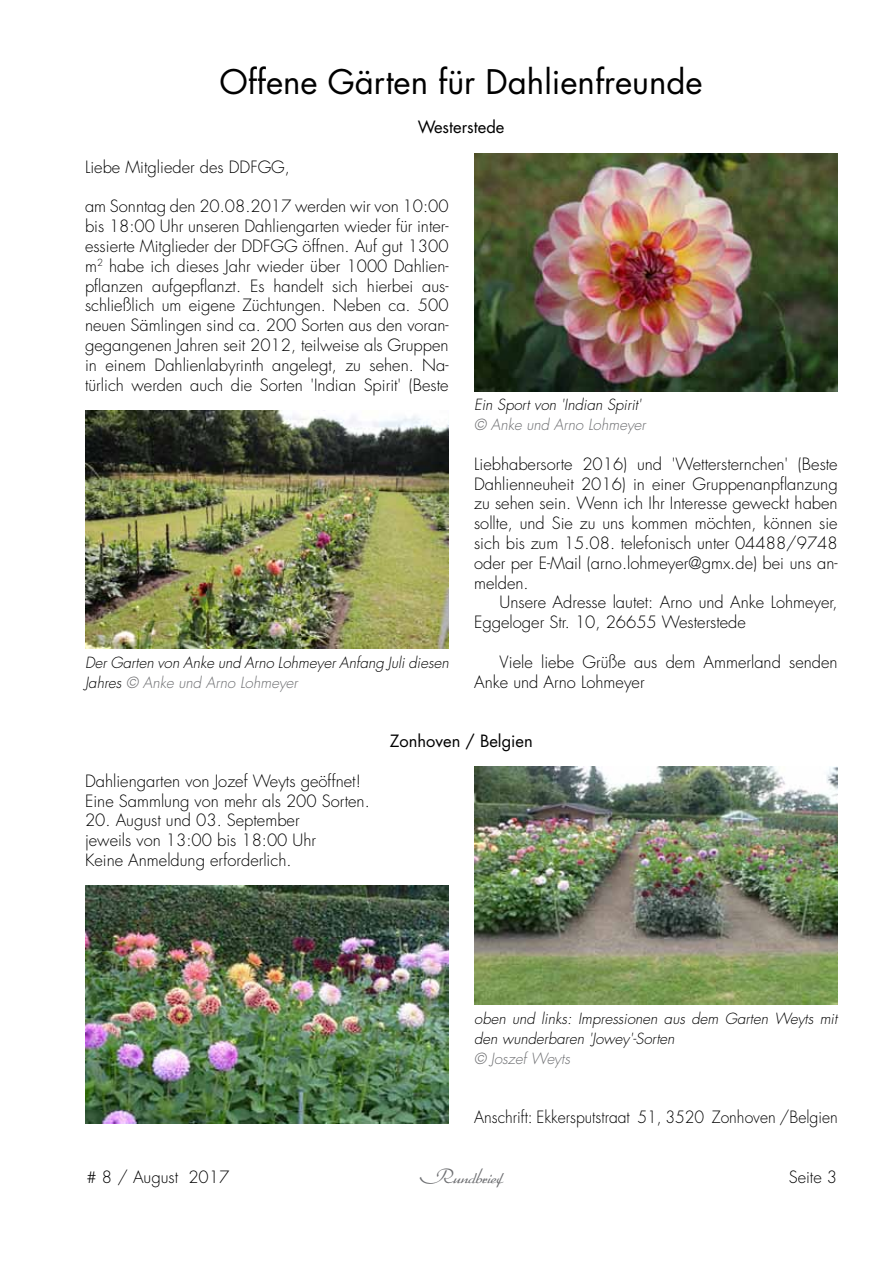
<style>
.page{position:relative;width:893px;height:1263px;background:#fff}
.page>*{position:absolute;margin:0;border:0;box-sizing:border-box;transform-origin:0 0}
.t1{font:33px "Futura Std";color:#000}
.t2{font:300 19.5px "Arabella Pro";color:#6d6e71}
.t3{font:300 16.5px/19.8px "Futura Std";color:#000}
.t4{font:300 16.5px "Futura Std";color:#000;scale:.95 1}
.t5{font:16.5px "Futura Std";color:#000}
.t6{font:italic 300 15px/19.8px "Futura Std";color:#000}
.t7{font:italic 300 15px "Futura Std";color:#6d6e71}
.s1{color:#6d6e71}
</style>
<div class="page">
<img style="left:474px;top:153px;width:364px;height:238px">
<img style="left:85px;top:410px;width:364px;height:238px">
<img style="left:85px;top:886px;width:364px;height:238px">
<img style="left:474px;top:767px;width:364px;height:238px">
<h1 class="t1" style="left:219px;top:60px;width:485px">Offene Gärten für Dahlienfreunde</h1>
<p class="t5" style="left:418px;top:117px;width:88px">Westerstede</p>
<p class="t3" style="left:85px;top:157px;width:206px">Liebe Mitglieder des DDFGG,</p>
<p class="t3" style="left:85px;top:197px;width:365px;text-align:justify">am Sonntag den 20.08.2017 werden wir von 10:00 bis 18:00 Uhr unseren Dahliengarten wieder für inter&shy;essierte Mitglieder der DDFGG öffnen. Auf gut 1300 m<sup>2</sup> habe ich dieses Jahr wieder über 1000 Dahlien&shy;pflanzen aufgepflanzt. Es handelt sich hierbei aus&shy;schließlich um eigene Züchtungen. Neben ca. 500 neuen Sämlingen sind ca. 200 Sorten aus den voran&shy;gegangenen Jahren seit 2012, teilweise als Gruppen in einem Dahlienlabyrinth angelegt, zu sehen. Na&shy;türlich werden auch die Sorten 'Indian Spirit' (Beste</p>
<p class="t6" style="left:474px;top:395px;width:169px">Ein Sport von 'Indian Spirit'</p>
<p class="t7" style="left:474px;top:416px;width:173px">© Anke und Arno Lohmeyer</p>
<p class="t3" style="left:474px;top:454px;width:365px;text-align:justify">Liebhabersorte 2016) und 'Wettersternchen' (Beste Dahlienneuheit 2016) in einer Gruppenanpflanzung zu sehen sein. Wenn ich Ihr Interesse geweckt haben sollte, und Sie zu uns kommen möchten, können sie sich bis zum 15.08. telefonisch unter 04488/9748 oder per E-Mail (arno.lohmeyer@gmx.de) bei uns an&shy;melden.</p>
<p class="t3" style="left:474px;top:593px;width:365px;text-indent:26px">Unsere Adresse lautet: Arno und Anke Lohmeyer,<br>Eggeloger Str. 10, 26655 Westerstede</p>
<p class="t3" style="left:474px;top:652px;width:365px;text-indent:26px">Viele liebe Grüße aus dem Ammerland senden<br>Anke und Arno Lohmeyer</p>
<p class="t6" style="left:85px;top:653px;width:365px">Der Garten von Anke und Arno Lohmeyer Anfang Juli diesen<br>Jahres <span class="s1">© Anke und Arno Lohmeyer</span></p>
<p class="t3" style="left:85px;top:771px;width:286px">Dahliengarten von Jozef Weyts geöffnet!<br>Eine Sammlung von mehr als 200 Sorten.</p>
<p class="t3" style="left:85px;top:811px;width:233px">20. August und 03. September jeweils von 13:00 bis 18:00 Uhr<br>Keine Anmeldung erforderlich.</p>
<p class="t5" style="left:390px;top:730px;width:144px">Zonhoven / Belgien</p>
<p class="t6" style="left:474px;top:1009px;width:365px">oben und links: Impressionen aus dem Garten Weyts mit den wunderbaren 'Jowey'-Sorten</p>
<p class="t7" style="left:474px;top:1049px;width:97px">© Joszef Weyts</p>
<p class="t4" style="left:474px;top:1107px;width:384px">Anschrift: Ekkersputstraat 51, 3520 Zonhoven /Belgien</p>
<p class="t3" style="left:87px;top:1167px;width:144px"># 8 / August 2017</p>
<p class="t2" style="left:420px;top:1165px;width:84px">Rundbrief</p>
<p class="t3" style="left:789px;top:1167px;width:50px">Seite 3</p>
</div>
